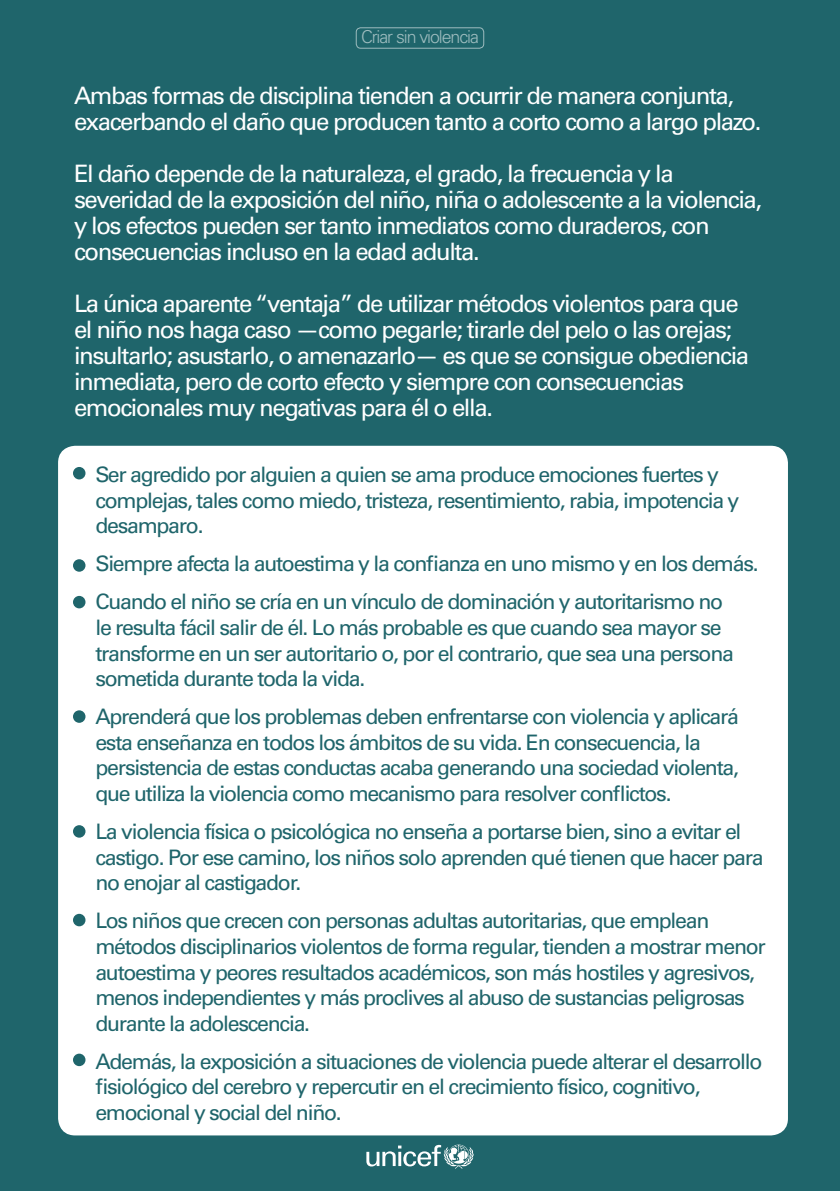
<style>
.page{position:relative;width:840px;height:1191px;background:#fff}
.page>*{position:absolute;margin:0;border:0;box-sizing:border-box;transform-origin:0 0}
.t1{font:24px/26px "Univers LT Std";letter-spacing:-.06em;color:#fff}
.t2{font:21.4px/25.6px "Univers LT Std";letter-spacing:-.06em;color:#1f656b}
.t3{font:300 17.8px "Univers LT Std";letter-spacing:-.06em;color:#fff}
</style>
<div class="page">
<div style="left:0;top:0;width:839px;height:1191px;background:#1f656b"></div>
<div style="left:58px;top:446px;width:729px;height:689px;background:#fff;border-radius:17px"></div>
<div style="left:356px;top:28px;width:127px;height:20px;border:1px solid #fff;border-radius:4px"></div>
<div style="left:73px;top:467px;width:12px;height:12px;background:#1f656b;border-radius:50%"></div>
<div style="left:73px;top:559px;width:12px;height:13px;background:#1f656b;border-radius:50%"></div>
<div style="left:73px;top:596px;width:12px;height:12px;background:#1f656b;border-radius:50%"></div>
<div style="left:73px;top:710px;width:12px;height:13px;background:#1f656b;border-radius:50%"></div>
<div style="left:73px;top:825px;width:12px;height:12px;background:#1f656b;border-radius:50%"></div>
<div style="left:73px;top:913px;width:12px;height:13px;background:#1f656b;border-radius:50%"></div>
<div style="left:73px;top:1053px;width:12px;height:13px;background:#1f656b;border-radius:50%"></div>
<svg style="left:366px;top:1144px;width:107px;height:24px"></svg>
<p class="t3" style="left:361px;top:26px;width:119px">Criar sin violencia</p>
<p class="t1" style="left:74px;top:82px;width:688px">Ambas formas de disciplina tienden a ocurrir de manera conjunta, exacerbando el daño que producen tanto a corto como a largo plazo.</p>
<p class="t1" style="left:74px;top:160px;width:689px">El daño depende de la naturaleza, el grado, la frecuencia y la severidad de la exposición del niño, niña o adolescente a la violencia, y los efectos pueden ser tanto inmediatos como duraderos, con consecuencias incluso en la edad adulta.</p>
<p class="t1" style="left:74px;top:290px;width:676px">La única aparente “ventaja” de utilizar métodos violentos para que el niño nos haga caso —como pegarle; tirarle del pelo o las orejas; insultarlo; asustarlo, o amenazarlo— es que se consigue obediencia inmediata, pero de corto efecto y siempre con consecuencias emocionales muy negativas para él o ella.</p>
<p class="t2" style="left:95px;top:462px;width:645px">Ser agredido por alguien a quien se ama produce emociones fuertes y complejas, tales como miedo, tristeza, resentimiento, rabia, impotencia y desamparo.</p>
<p class="t2" style="left:95px;top:545px;width:664px;line-height:38px">Siempre afecta la autoestima y la confianza en uno mismo y en los demás.<br>Cuando el niño se cría en un vínculo de dominación y autoritarismo no</p>
<p class="t2" style="left:95px;top:614px;width:639px">le resulta fácil salir de él. Lo más probable es que cuando sea mayor se transforme en un ser autoritario o, por el contrario, que sea una persona sometida durante toda la vida.</p>
<p class="t2" style="left:95px;top:704px;width:645px">Aprenderá que los problemas deben enfrentarse con violencia y aplicará esta enseñanza en todos los ámbitos de su vida. En consecuencia, la persistencia de estas conductas acaba generando una sociedad violenta, que utiliza la violencia como mecanismo para resolver conflictos.</p>
<p class="t2" style="left:95px;top:819px;width:669px">La violencia física o psicológica no enseña a portarse bien, sino a evitar el castigo. Por ese camino, los niños solo aprenden qué tienen que hacer para no enojar al castigador.</p>
<p class="t2" style="left:95px;top:908px;width:671px">Los niños que crecen con personas adultas autoritarias, que emplean métodos disciplinarios violentos de forma regular, tienden a mostrar menor autoestima y peores resultados académicos, son más hostiles y agresivos, menos independientes y más proclives al abuso de sustancias peligrosas durante la adolescencia.</p>
<p class="t2" style="left:95px;top:1048px;width:668px">Además, la exposición a situaciones de violencia puede alterar el desarrollo fisiológico del cerebro y repercutir en el crecimiento físico, cognitivo, emocional y social del niño.</p>
</div>
